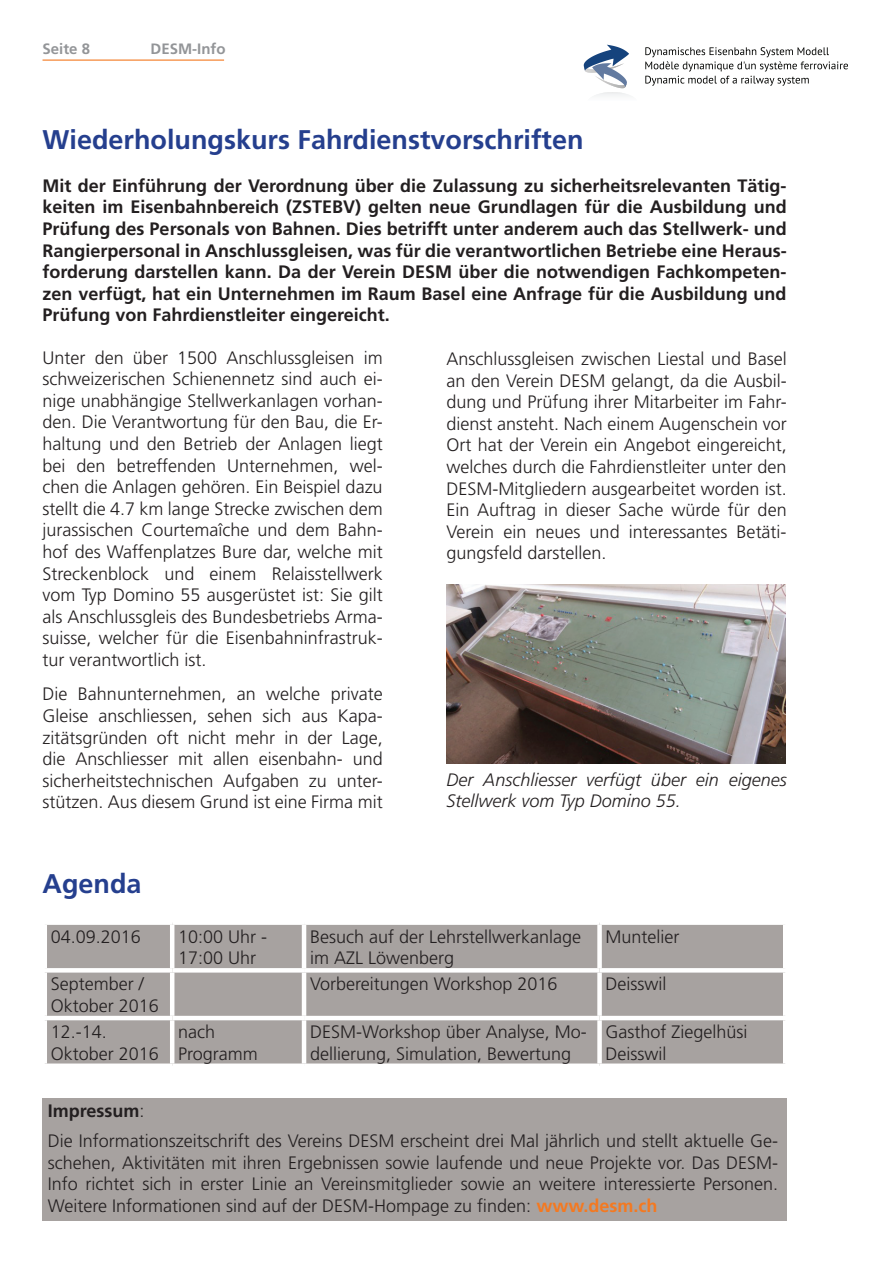
<style>
.page{position:relative;width:893px;height:1263px;background:#fff}
.page>*{position:absolute;margin:0;border:0;box-sizing:border-box;transform-origin:0 0}
.t1{font:700 27px "Frutiger";color:#253f8e}
.t2{font:300 18px/21.6px "Frutiger";color:#231f20}
.t3{font:700 18px/21.6px "Frutiger";color:#231f20;text-align:justify}
.t4{font:italic 300 18px/21.6px "Frutiger";color:#231f20}
.t5{font:700 15px "Frutiger";color:#939598}
.s1{font-weight:700}
.s2{font-weight:700;color:#f47921}
</style>
<div class="page">
<svg style="left:584px;top:45px;width:46px;height:51px"></svg>
<svg style="left:645px;top:47px;width:203px;height:39px"></svg>
<hr style="left:43px;top:60px;width:181px;height:1px;background:#f47921">
<div style="left:47px;top:925px;width:736px;height:138px;background:#a7a2a0"></div>
<hr style="left:170px;top:925px;width:4px;height:43px;background:#fff">
<hr style="left:302px;top:925px;width:4px;height:43px;background:#fff">
<div style="left:597px;top:925px;width:5px;height:43px;background:#fff"></div>
<hr style="left:43px;top:968px;width:129px;height:4px;background:#fff">
<hr style="left:172px;top:968px;width:132px;height:4px;background:#fff">
<hr style="left:170px;top:972px;width:4px;height:44px;background:#fff">
<hr style="left:304px;top:968px;width:296px;height:4px;background:#fff">
<hr style="left:302px;top:972px;width:4px;height:44px;background:#fff">
<hr style="left:600px;top:968px;width:187px;height:4px;background:#fff">
<div style="left:597px;top:972px;width:5px;height:44px;background:#fff"></div>
<hr style="left:43px;top:1016px;width:129px;height:4px;background:#fff">
<hr style="left:172px;top:1016px;width:132px;height:4px;background:#fff">
<hr style="left:170px;top:1020px;width:4px;height:43px;background:#fff">
<hr style="left:304px;top:1016px;width:296px;height:4px;background:#fff">
<hr style="left:302px;top:1020px;width:4px;height:43px;background:#fff">
<hr style="left:600px;top:1016px;width:187px;height:4px;background:#fff">
<div style="left:597px;top:1020px;width:5px;height:43px;background:#fff"></div>
<div style="left:42px;top:1098px;width:745px;height:122px;background:#a7a2a0"></div>
<img style="left:446px;top:584px;width:340px;height:180px">
<p class="t5" style="left:43px;top:40px;width:49px">Seite 8</p>
<p class="t5" style="left:151px;top:40px;width:76px">DESM-Info</p>
<h1 class="t1" style="left:43px;top:123px;width:543px">Wiederholungskurs Fahrdienstvorschriften</h1>
<p class="t3" style="left:43px;top:175px;width:746px">Mit der Einführung der Verordnung über die Zulassung zu sicherheitsrelevanten Tätig&shy;keiten im Eisenbahnbereich (ZSTEBV) gelten neue Grundlagen für die Ausbildung und Prüfung des Personals von Bahnen. Dies betrifft unter anderem auch das Stellwerk- und Rangierpersonal in Anschlussgleisen, was für die verantwortlichen Betriebe eine Heraus&shy;forderung darstellen kann. Da der Verein DESM über die notwendigen Fachkompeten&shy;zen verfügt, hat ein Unternehmen im Raum Basel eine Anfrage für die Ausbildung und Prüfung von Fahrdienstleiter eingereicht.</p>
<p class="t2" style="left:43px;top:346px;width:342px;text-align:justify">Unter den über 1500 Anschlussgleisen im schweizerischen Schienennetz sind auch ei&shy;nige unabhängige Stellwerkanlagen vorhan&shy;den. Die Verantwortung für den Bau, die Er&shy;haltung und den Betrieb der Anlagen liegt bei den betreffenden Unternehmen, wel&shy;chen die Anlagen gehören. Ein Beispiel dazu stellt die 4.7 km lange Strecke zwischen dem jurassischen Courtemaîche und dem Bahn&shy;hof des Waffenplatzes Bure dar, welche mit Streckenblock und einem Relaisstellwerk vom Typ Domino 55 ausgerüstet ist: Sie gilt als Anschlussgleis des Bundesbetriebs Arma&shy;suisse, welcher für die Eisenbahninfrastruk&shy;tur verantwortlich ist.</p>
<p class="t2" style="left:43px;top:683px;width:342px;text-align:justify">Die Bahnunternehmen, an welche private Gleise anschliessen, sehen sich aus Kapa&shy;zitätsgründen oft nicht mehr in der Lage, die Anschliesser mit allen eisenbahn- und sicherheitstechnischen Aufgaben zu unter&shy;stützen. Aus diesem Grund ist eine Firma mit</p>
<p class="t2" style="left:446px;top:348px;width:342px;text-align:justify">Anschlussgleisen zwischen Liestal und Basel an den Verein DESM gelangt, da die Ausbil&shy;dung und Prüfung ihrer Mitarbeiter im Fahr&shy;dienst ansteht. Nach einem Augenschein vor Ort hat der Verein ein Angebot eingereicht, welches durch die Fahrdienstleiter unter den DESM-Mitgliedern ausgearbeitet worden ist.<br>Ein Auftrag in dieser Sache würde für den Verein ein neues und interessantes Betäti&shy;gungsfeld darstellen.</p>
<p class="t4" style="left:446px;top:768px;width:342px">Der Anschliesser verfügt über ein eigenes<br>Stellwerk vom Typ Domino 55.</p>
<h1 class="t1" style="left:43px;top:867px;width:101px">Agenda</h1>
<p class="t2" style="left:51px;top:926px;width:92px">04.09.2016</p>
<p class="t2" style="left:178px;top:926px;width:91px">10:00 Uhr -<br>17:00 Uhr</p>
<p class="t2" style="left:310px;top:926px;width:273px">Besuch auf der Lehrstellwerkanlage im AZL Löwenberg</p>
<p class="t2" style="left:606px;top:926px;width:75px">Muntelier</p>
<p class="t2" style="left:51px;top:973px;width:110px">September /<br>Oktober 2016</p>
<p class="t2" style="left:310px;top:973px;width:249px">Vorbereitungen Workshop 2016</p>
<p class="t2" style="left:606px;top:973px;width:63px">Deisswil</p>
<p class="t2" style="left:51px;top:1021px;width:110px">12.-14.<br>Oktober 2016</p>
<p class="t2" style="left:178px;top:1021px;width:81px">nach<br>Programm</p>
<p class="t2" style="left:310px;top:1021px;width:278px">DESM-Workshop über Analyse, Mo&shy;dellierung, Simulation, Bewertung</p>
<p class="t2" style="left:606px;top:1021px;width:144px">Gasthof Ziegelhüsi<br>Deisswil</p>
<p class="t2" style="left:48px;top:1096px;width:732px;line-height:30.2px"><span class="s1">Impressum</span>:<br>Die Informationszeitschrift des Vereins DESM erscheint drei Mal jährlich und stellt aktuelle Ge-</p>
<p class="t2" style="left:48px;top:1152px;width:732px;text-align:justify">schehen, Aktivitäten mit ihren Ergebnissen sowie laufende und neue Projekte vor. Das DESM-Info richtet sich in erster Linie an Vereinsmitglieder sowie an weitere interessierte Personen.<br>Weitere Informationen sind auf der DESM-Hompage zu finden: <span class="s2">www.desm.ch</span></p>
</div>
